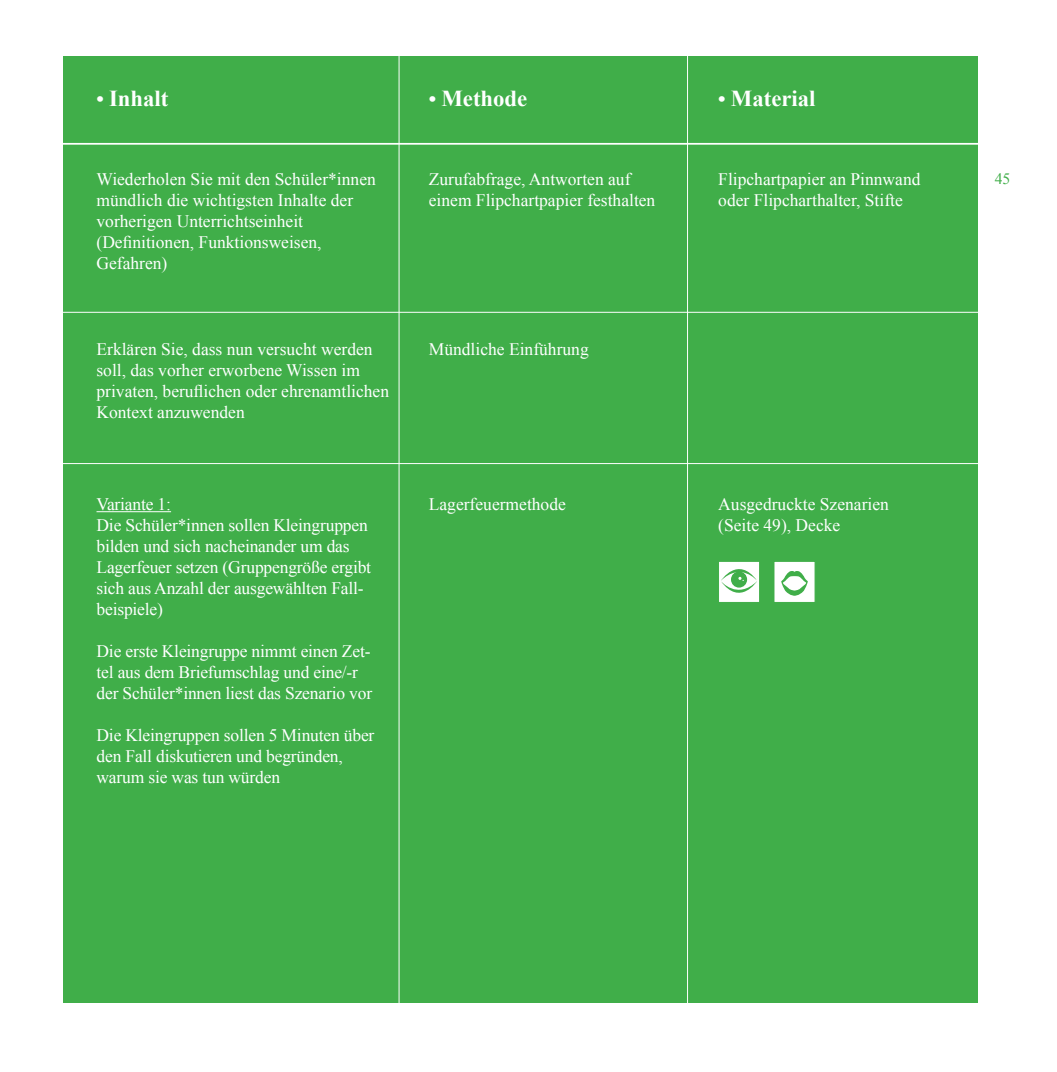
<style>
.page{position:relative;width:1057px;height:1072px;background:#fff}
.page>*{position:absolute;margin:0;border:0;box-sizing:border-box;transform-origin:0 0}
.t1{font:700 22.75px "Times New Roman";color:#fff}
.t2{font:17.5px/21px "Times New Roman";color:#fff}
.t3{font:15.75px "Times New Roman";color:#40ae49}
.s1{font-size:21px}
</style>
<div class="page">
<div style="left:63px;top:56px;width:914px;height:947px;background:#40ae49"></div>
<hr style="left:96px;top:511px;width:75px;height:1px;background:#fff">
<hr style="left:35px;top:143px;width:1022px;height:2px;background:#fff">
<hr style="left:41px;top:312px;width:1016px;height:1px;background:#fff">
<hr style="left:35px;top:463px;width:1022px;height:1px;background:#fff">
<hr style="left:398px;top:0;width:1px;height:1071px;background:#fff">
<hr style="left:687px;top:0;width:1px;height:1071px;background:#fff">
<div style="left:773px;top:561px;width:42px;height:41px;background:#fff;border:1px solid #40ae49"></div>
<svg style="left:781px;top:571px;width:27px;height:25px"></svg>
<div style="left:718px;top:561px;width:42px;height:41px;background:#fff;border:1px solid #40ae49"></div>
<svg style="left:721px;top:561px;width:36px;height:41px"></svg>
<p class="t1" style="left:96px;top:83px;width:74px"><span class="s1">•</span> Inhalt</p>
<p class="t1" style="left:429px;top:83px;width:100px"><span class="s1">•</span> Methode</p>
<p class="t1" style="left:718px;top:83px;width:99px"><span class="s1">•</span> Material</p>
<p class="t2" style="left:96px;top:168px;width:281px">Wiederholen Sie mit den Schüler*innen mündlich die wichtigsten Inhalte der</p>
<p class="t2" style="left:96px;top:210px;width:208px">vorherigen Unterrichtseinheit</p>
<p class="t2" style="left:96px;top:231px;width:227px">(Definitionen, Funktionsweisen,</p>
<p class="t2" style="left:96px;top:252px;width:72px">Gefahren)</p>
<p class="t2" style="left:429px;top:168px;width:228px">Zurufabfrage, Antworten auf einem Flipchartpapier festhalten</p>
<p class="t2" style="left:718px;top:168px;width:204px">Flipchartpapier an Pinnwand oder Flipcharthalter, Stifte</p>
<p class="t2" style="left:96px;top:339px;width:294px">Erklären Sie, dass nun versucht werden soll, das vorher erworbene Wissen im privaten, beruflichen oder ehrenamtlichen Kontext anzuwenden</p>
<p class="t2" style="left:429px;top:339px;width:161px">Mündliche Einführung</p>
<p class="t2" style="left:96px;top:493px;width:76px">Variante 1:</p>
<p class="t2" style="left:96px;top:514px;width:276px">Die Schüler*innen sollen Kleingruppen bilden und sich nacheinander um das Lagerfeuer setzen (Gruppengröße ergibt sich aus Anzahl der ausgewählten Fall&shy;beispiele)</p>
<p class="t2" style="left:96px;top:640px;width:277px">Die erste Kleingruppe nimmt einen Zet&shy;tel aus dem Briefumschlag und eine/-r der Schüler*innen liest das Szenario vor</p>
<p class="t2" style="left:96px;top:724px;width:279px">Die Kleingruppen sollen 5 Minuten über den Fall diskutieren und begründen, warum sie was tun würden</p>
<p class="t2" style="left:429px;top:493px;width:139px">Lagerfeuermethode</p>
<p class="t2" style="left:718px;top:493px;width:172px">Ausgedruckte Szenarien</p>
<p class="t2" style="left:718px;top:514px;width:123px">(Seite 49), Decke</p>
<p class="t3" style="left:995px;top:168px;width:17px">45</p>
</div>
